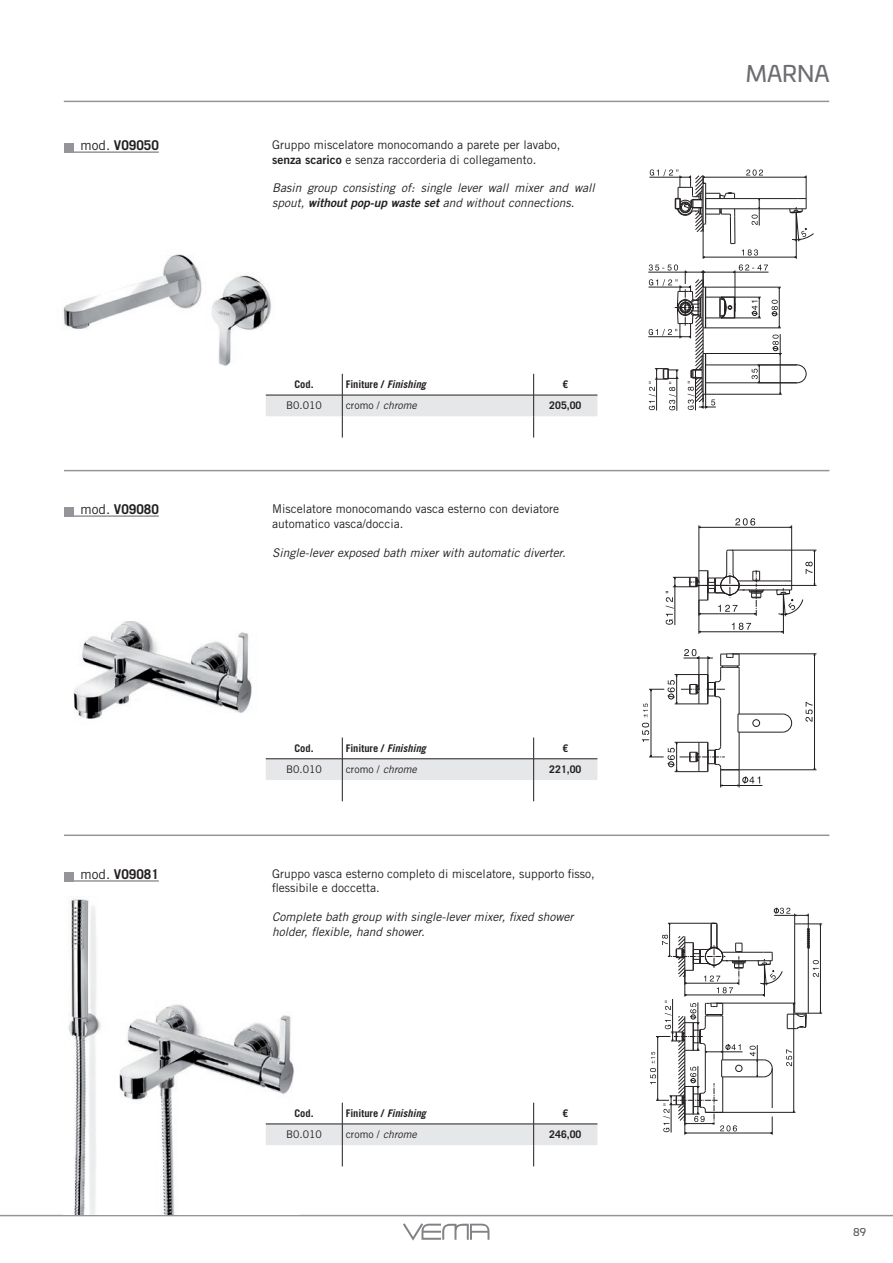
<style>
.page{position:relative;width:893px;height:1263px;background:#fff}
.page>*{position:absolute;margin:0;border:0;box-sizing:border-box;transform-origin:0 0}
.t1{font:22.5px "Univia Pro";color:#6c6d70}
.t2{font:700 13.5px "Trade Gothic LT Std";color:#231f20}
.t3{font:12px/14.4px "Trade Gothic LT Std";color:#231f20}
.t4{font:italic 12px/14.4px "Trade Gothic LT Std";color:#231f20}
.t5{font:700 10.5px "Trade Gothic LT Std";color:#231f20}
.t6{font:10.5px "Trade Gothic LT Std";color:#231f20}
.t7{font:10.5px "Univia Pro";color:#57585a}
.s1{font-weight:400}
.s2{font-family:"Trade Gothic LT Std Bd 2"}
.s3{font-family:"Trade Gothic LT Std Bd 2 Obl";font-style:normal}
.s4{font-style:italic}
</style>
<div class="page">
<svg style="left:403px;top:1223px;width:86px;height:17px"></svg>
<hr style="left:0;top:1215px;width:893px;height:1px;background:#939598">
<img style="left:63px;top:254px;width:209px;height:112px">
<img style="left:68px;top:897px;width:226px;height:318px">
<img style="left:73px;top:622px;width:179px;height:97px">
<hr style="left:64px;top:834px;width:765px;height:2px;background:#939598">
<hr style="left:64px;top:470px;width:765px;height:1px;background:#939598">
<hr style="left:705px;top:394px;width:77px;height:1px;background:#231f20">
<hr style="left:705px;top:353px;width:77px;height:1px;background:#231f20">
<hr style="left:703px;top:224px;width:1px;height:35px;background:#231f20">
<hr style="left:796px;top:212px;width:1px;height:47px;background:#231f20">
<hr style="left:706px;top:365px;width:91px;height:1px;background:#231f20">
<svg style="left:797px;top:365px;width:9px;height:18px"></svg>
<hr style="left:706px;top:383px;width:91px;height:1px;background:#231f20">
<hr style="left:706px;top:198px;width:91px;height:1px;background:#231f20">
<hr style="left:706px;top:209px;width:91px;height:1px;background:#231f20">
<hr style="left:648px;top:287px;width:43px;height:1px;background:#231f20">
<hr style="left:648px;top:336px;width:43px;height:1px;background:#231f20">
<hr style="left:648px;top:272px;width:55px;height:1px;background:#231f20">
<svg style="left:649px;top:264px;width:132px;height:146px"></svg>
<hr style="left:677px;top:370px;width:1px;height:41px;background:#231f20">
<hr style="left:649px;top:177px;width:42px;height:1px;background:#231f20">
<svg style="left:742px;top:249px;width:16px;height:7px"></svg>
<hr style="left:703px;top:257px;width:93px;height:1px;background:#231f20">
<svg style="left:751px;top:198px;width:9px;height:28px"></svg>
<svg style="left:650px;top:169px;width:86px;height:75px"></svg>
<svg style="left:789px;top:175px;width:25px;height:66px"></svg>
<svg style="left:746px;top:169px;width:17px;height:7px"></svg>
<hr style="left:703px;top:177px;width:103px;height:1px;background:#231f20">
<div style="left:64px;top:143px;width:9px;height:10px;background:#939598"></div>
<hr style="left:67px;top:151px;width:92px;height:2px;background:#939598">
<svg style="left:266px;top:374px;width:331px;height:64px"></svg>
<hr style="left:266px;top:395px;width:76px;height:1px;background:#231f20">
<hr style="left:342px;top:395px;width:192px;height:1px;background:#231f20">
<hr style="left:534px;top:395px;width:63px;height:1px;background:#231f20">
<svg style="left:650px;top:907px;width:172px;height:228px"></svg>
<hr style="left:820px;top:924px;width:1px;height:89px;background:#231f20">
<div style="left:64px;top:872px;width:9px;height:10px;background:#939598"></div>
<hr style="left:67px;top:880px;width:92px;height:2px;background:#939598">
<svg style="left:266px;top:1103px;width:331px;height:63px"></svg>
<hr style="left:266px;top:1124px;width:76px;height:1px;background:#231f20">
<hr style="left:342px;top:1124px;width:192px;height:1px;background:#231f20">
<hr style="left:534px;top:1124px;width:63px;height:1px;background:#231f20">
<svg style="left:266px;top:737px;width:331px;height:64px"></svg>
<hr style="left:266px;top:758px;width:76px;height:1px;background:#231f20">
<hr style="left:342px;top:758px;width:192px;height:1px;background:#231f20">
<hr style="left:534px;top:758px;width:63px;height:1px;background:#231f20">
<hr style="left:699px;top:600px;width:1px;height:34px;background:#231f20">
<hr style="left:783px;top:594px;width:1px;height:40px;background:#231f20">
<hr style="left:699px;top:525px;width:1px;height:46px;background:#231f20">
<hr style="left:791px;top:525px;width:1px;height:56px;background:#231f20">
<hr style="left:709px;top:585px;width:107px;height:1px;background:#231f20">
<hr style="left:732px;top:550px;width:84px;height:1px;background:#231f20">
<hr style="left:739px;top:769px;width:77px;height:1px;background:#231f20">
<hr style="left:732px;top:653px;width:84px;height:1px;background:#231f20">
<hr style="left:738px;top:581px;width:45px;height:1px;background:#231f20">
<hr style="left:738px;top:590px;width:45px;height:1px;background:#231f20">
<hr style="left:738px;top:714px;width:45px;height:1px;background:#231f20">
<svg style="left:782px;top:714px;width:10px;height:18px"></svg>
<hr style="left:738px;top:732px;width:45px;height:1px;background:#231f20">
<hr style="left:699px;top:631px;width:84px;height:1px;background:#231f20">
<svg style="left:735px;top:518px;width:20px;height:7px"></svg>
<hr style="left:699px;top:527px;width:93px;height:1px;background:#231f20">
<svg style="left:776px;top:581px;width:27px;height:35px"></svg>
<svg style="left:805px;top:562px;width:8px;height:12px"></svg>
<hr style="left:814px;top:550px;width:1px;height:35px;background:#231f20">
<svg style="left:666px;top:550px;width:98px;height:82px"></svg>
<hr style="left:675px;top:577px;width:1px;height:48px;background:#231f20">
<svg style="left:642px;top:649px;width:118px;height:138px"></svg>
<hr style="left:721px;top:785px;width:41px;height:1px;background:#231f20">
<svg style="left:805px;top:702px;width:8px;height:20px"></svg>
<hr style="left:814px;top:654px;width:1px;height:116px;background:#231f20">
<div style="left:64px;top:507px;width:9px;height:10px;background:#939598"></div>
<hr style="left:67px;top:515px;width:92px;height:2px;background:#939598">
<hr style="left:64px;top:101px;width:765px;height:1px;background:#939598">
<h1 class="t1" style="left:746px;top:57px;width:85px">MARNA</h1>
<p class="t2" style="left:81px;top:137px;width:80px"><span class="s1">mod.</span> V09050</p>
<p class="t3" style="left:272px;top:138px;width:290px">Gruppo miscelatore monocomando a parete per lavabo, <span class="s2">senza scarico</span> e senza raccorderia di collegamento.</p>
<p class="t4" style="left:272px;top:181px;width:324px">Basin group consisting of: single lever wall mixer and wall spout, <span class="s3">without pop-up waste set</span> and without connections.</p>
<p class="t5" style="left:294px;top:378px;width:21px">Cod.</p>
<p class="t5" style="left:346px;top:378px;width:82px">Finiture / <span class="s4">Finishing</span></p>
<p class="t5" style="left:563px;top:378px;width:7px">€</p>
<p class="t6" style="left:286px;top:399px;width:37px">B0.010</p>
<p class="t6" style="left:346px;top:399px;width:73px">cromo / <span class="s4">chrome</span></p>
<p class="t5" style="left:549px;top:399px;width:34px">205,00</p>
<p class="t2" style="left:81px;top:501px;width:80px"><span class="s1">mod.</span> V09080</p>
<p class="t3" style="left:272px;top:502px;width:288px">Miscelatore monocomando vasca esterno con deviatore automatico vasca/doccia.</p>
<p class="t4" style="left:272px;top:545px;width:295px">Single-lever exposed bath mixer with automatic diverter.</p>
<p class="t5" style="left:294px;top:742px;width:21px">Cod.</p>
<p class="t5" style="left:346px;top:742px;width:82px">Finiture / <span class="s4">Finishing</span></p>
<p class="t5" style="left:563px;top:742px;width:7px">€</p>
<p class="t6" style="left:286px;top:763px;width:37px">B0.010</p>
<p class="t6" style="left:346px;top:763px;width:73px">cromo / <span class="s4">chrome</span></p>
<p class="t5" style="left:549px;top:763px;width:34px">221,00</p>
<p class="t2" style="left:81px;top:866px;width:80px"><span class="s1">mod.</span> V09081</p>
<p class="t3" style="left:272px;top:866px;width:324px">Gruppo vasca esterno completo di miscelatore, supporto fisso, flessibile e doccetta.</p>
<p class="t4" style="left:272px;top:910px;width:303px">Complete bath group with single-lever mixer, fixed shower holder, flexible, hand shower.</p>
<p class="t5" style="left:294px;top:1107px;width:21px">Cod.</p>
<p class="t5" style="left:346px;top:1107px;width:82px">Finiture / <span class="s4">Finishing</span></p>
<p class="t5" style="left:563px;top:1107px;width:7px">€</p>
<p class="t6" style="left:286px;top:1128px;width:37px">B0.010</p>
<p class="t6" style="left:346px;top:1128px;width:73px">cromo / <span class="s4">chrome</span></p>
<p class="t5" style="left:549px;top:1128px;width:34px">246,00</p>
<p class="t7" style="left:853px;top:1225px;width:15px">89</p>
</div>
